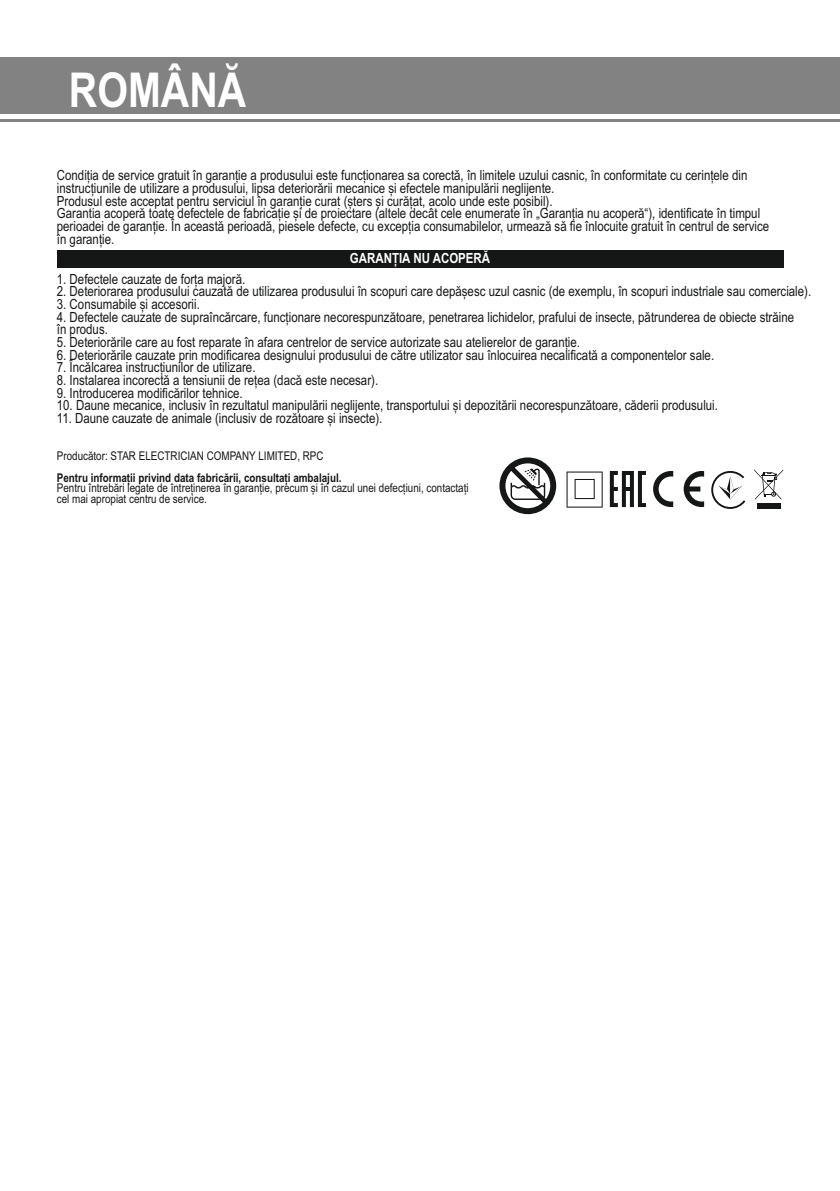
<style>
.page{position:relative;width:840px;height:1191px;background:#fff}
.page>*{position:absolute;margin:0;border:0;box-sizing:border-box;transform-origin:0 0}
.t1{font:700 48px "Arial Narrow";color:#fff}
.t2{font:14px/12.6px "Arial Narrow";color:#151616}
.t3{font:700 14px "Arial Narrow";color:#fff}
.t4{font:12px/10.8px "Arial Narrow";color:#151616}
.t5{font:700 12px "Arial Narrow";color:#151616}
</style>
<div class="page">
<div style="left:0;top:57px;width:839px;height:56px;background:#818281"></div>
<hr style="left:0;top:119px;width:839px;height:3px;background:#818281">
<div style="left:57px;top:250px;width:726px;height:17px;background:#151616"></div>
<svg style="left:653px;top:471px;width:50px;height:36px"></svg>
<svg style="left:609px;top:471px;width:36px;height:36px"></svg>
<svg style="left:566px;top:471px;width:36px;height:36px"></svg>
<svg style="left:711px;top:471px;width:33px;height:38px"></svg>
<svg style="left:754px;top:469px;width:28px;height:30px"></svg>
<div style="left:756px;top:503px;width:24px;height:6px;background:#151616"></div>
<svg style="left:499px;top:457px;width:57px;height:57px"></svg>
<h1 class="t1" style="left:67px;top:67px;width:179px">ROMÂNĂ</h1>
<p class="t2" style="left:57px;top:170px;width:713px">Condiția de service gratuit în garanție a produsului este funcționarea sa corectă, în limitele uzului casnic, în conformitate cu cerințele din instrucțiunile de utilizare a produsului, lipsa deteriorării mecanice și efectele manipulării neglijente.<br>Produsul este acceptat pentru serviciul în garanție curat (șters și curățat, acolo unde este posibil).<br>Garantia acoperă toate defectele de fabricație și de proiectare (altele decât cele enumerate în „Garanția nu acoperă“), identificate în timpul perioadei de garanție. În această perioadă, piesele defecte, cu excepția consumabilelor, urmează să fie înlocuite gratuit în centrul de service în garanție.</p>
<p class="t3" style="left:350px;top:253px;width:142px">GARANȚIA NU ACOPERĂ</p>
<p class="t2" style="left:57px;top:274px;width:190px">1. Defectele cauzate de forța majoră.</p>
<p class="t2" style="left:57px;top:286px;width:755px">2. Deteriorarea produsului cauzată de utilizarea produsului în scopuri care depășesc uzul casnic (de exemplu, în scopuri industriale sau comerciale).</p>
<p class="t2" style="left:57px;top:299px;width:144px">3. Consumabile și accesorii.</p>
<p class="t2" style="left:57px;top:312px;width:738px">4. Defectele cauzate de supraîncărcare, funcționare necorespunzătoare, penetrarea lichidelor, prafului de insecte, pătrunderea de obiecte străine în produs.</p>
<p class="t2" style="left:57px;top:337px;width:524px">5. Deteriorările care au fost reparate în afara centrelor de service autorizate sau atelierelor de garanție.</p>
<p class="t2" style="left:57px;top:350px;width:658px">6. Deteriorările cauzate prin modificarea designului produsului de către utilizator sau înlocuirea necalificată a componentelor sale.</p>
<p class="t2" style="left:57px;top:362px;width:200px">7. Încălcarea instrucțiunilor de utilizare.</p>
<p class="t2" style="left:57px;top:375px;width:322px">8. Instalarea incorectă a tensiunii de rețea (dacă este necesar).</p>
<p class="t2" style="left:57px;top:388px;width:187px">9. Introducerea modificărilor tehnice.</p>
<p class="t2" style="left:57px;top:400px;width:662px">10. Daune mecanice, inclusiv în rezultatul manipulării neglijente, transportului și depozitării necorespunzătoare, căderii produsului.</p>
<p class="t2" style="left:57px;top:413px;width:327px">11. Daune cauzate de animale (inclusiv de rozătoare și insecte).</p>
<p class="t4" style="left:57px;top:451px;width:268px">Producător: STAR ELECTRICIAN COMPANY LIMITED, RPC</p>
<p class="t5" style="left:57px;top:473px;width:286px">Pentru informații privind data fabricării, consultați ambalajul.</p>
<p class="t4" style="left:57px;top:484px;width:413px">Pentru întrebări legate de întreținerea în garanție, precum și în cazul unei defecțiuni, contactați cel mai apropiat centru de service.</p>
</div>
